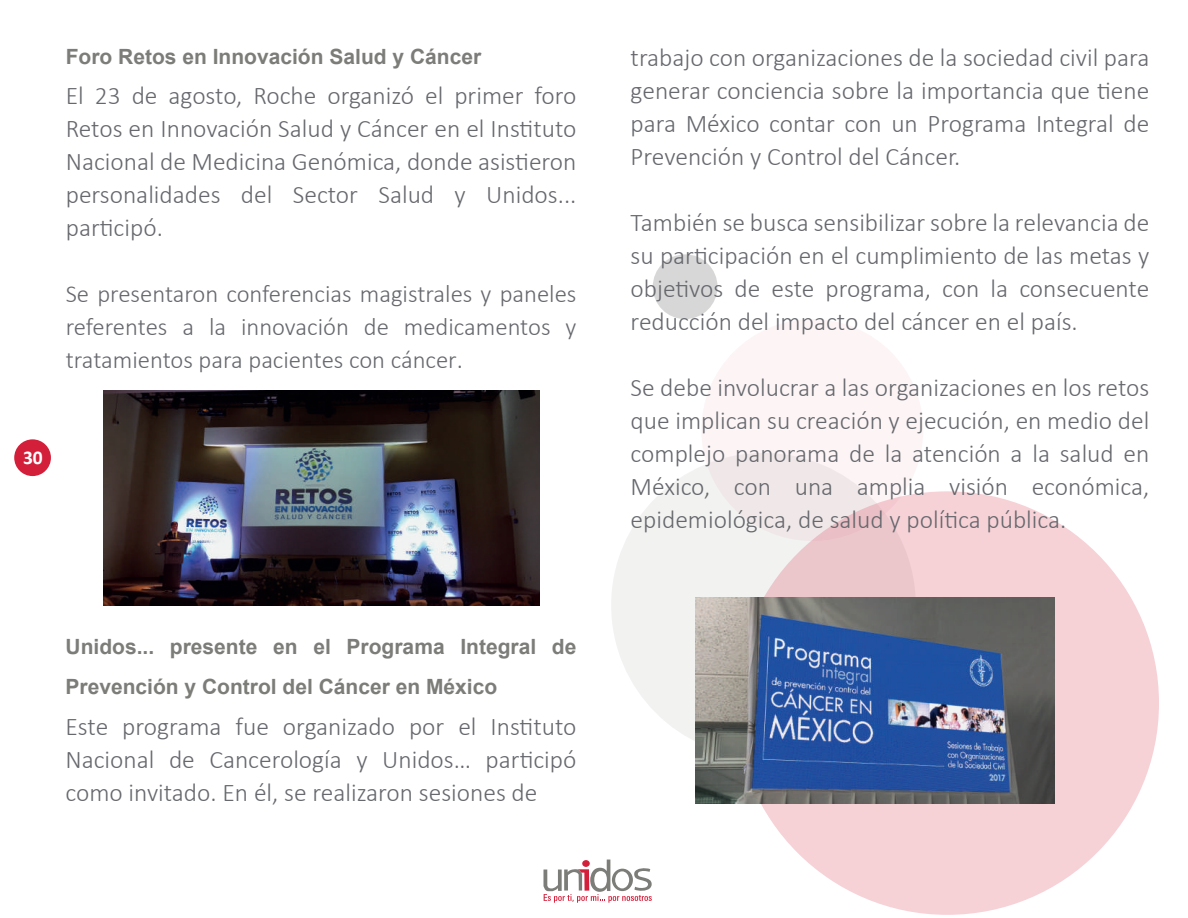
<style>
.page{position:relative;width:1188px;height:918px;background:#fff}
.page>*{position:absolute;margin:0;border:0;box-sizing:border-box;transform-origin:0 0}
.t1{font:300 25.5px/33px "Calibri";color:#66686d;text-align:justify}
.t2{font:300 24.75px/33px "Calibri";color:#66686d;text-align:justify}
.t3{font:700 21px/40.5px "Arial";color:#7c7c79}
.t4{font:700 19.5px "Calibri";color:#fff}
.s1{font-size:25.5px}
</style>
<div class="page">
<div style="left:611px;top:453px;width:305px;height:305px;background:#f2f2f1;border-radius:50%"></div>
<div style="left:701px;top:319px;width:222px;height:222px;background:linear-gradient(to right,#f7eff0,#fbf3f4);border-radius:50%"></div>
<div style="left:653px;top:254px;width:65px;height:65px;background:#d7d7d7;border-radius:50%"></div>
<div style="left:736px;top:491px;width:423px;height:424px;background:#f6d2d7;border-radius:50%"></div>
<svg style="left:543px;top:860px;width:109px;height:43px"></svg>
<img style="left:103px;top:391px;width:436px;height:214px">
<img style="left:695px;top:597px;width:360px;height:207px">
<div style="left:14px;top:439px;width:37px;height:37px;background:#d31f3a;border-radius:50%"></div>
<p class="t3" style="left:66px;top:37px;width:417px">Foro Retos en Innovación Salud y Cáncer</p>
<p class="t1" style="left:66px;top:78px;width:512px">El 23 de agosto, Roche organizó el primer foro Retos en Innovación Salud y Cáncer en el Instituto Nacional de Medicina Genómica, donde asistieron personalidades del Sector Salud y Unidos... participó.</p>
<p class="t2" style="left:66px;top:276px;width:512px">Se presentaron conferencias magistrales y paneles referentes a la innovación de medicamentos y tratamientos para pacientes con cáncer<span class="s1">.</span></p>
<p class="t4" style="left:23px;top:445px;width:21px">30</p>
<p class="t3" style="left:66px;top:627px;width:512px">Unidos... presente en el Programa Integral de<br>Prevención y Control del Cáncer en México</p>
<p class="t1" style="left:66px;top:709px;width:512px">Este programa fue organizado por el Instituto Nacional de Cancerología y Unidos… participó como invitado. En él, se realizaron sesiones de</p>
<p class="t1" style="left:631px;top:40px;width:520px">trabajo con organizaciones de la sociedad civil para generar conciencia sobre la importancia que tiene para México contar con un Programa Integral de Prevención y Control del Cáncer.</p>
<p class="t1" style="left:631px;top:205px;width:520px">También se busca sensibilizar sobre la relevancia de su participación en el cumplimiento de las metas y objetivos de este programa, con la consecuente reducción del impacto del cáncer en el país.</p>
<p class="t1" style="left:631px;top:370px;width:520px">Se debe involucrar a las organizaciones en los retos que implican su creación y ejecución, en medio del complejo panorama de la atención a la salud en México, con una amplia visión económica, epidemiológica, de salud y política pública.</p>
</div>
